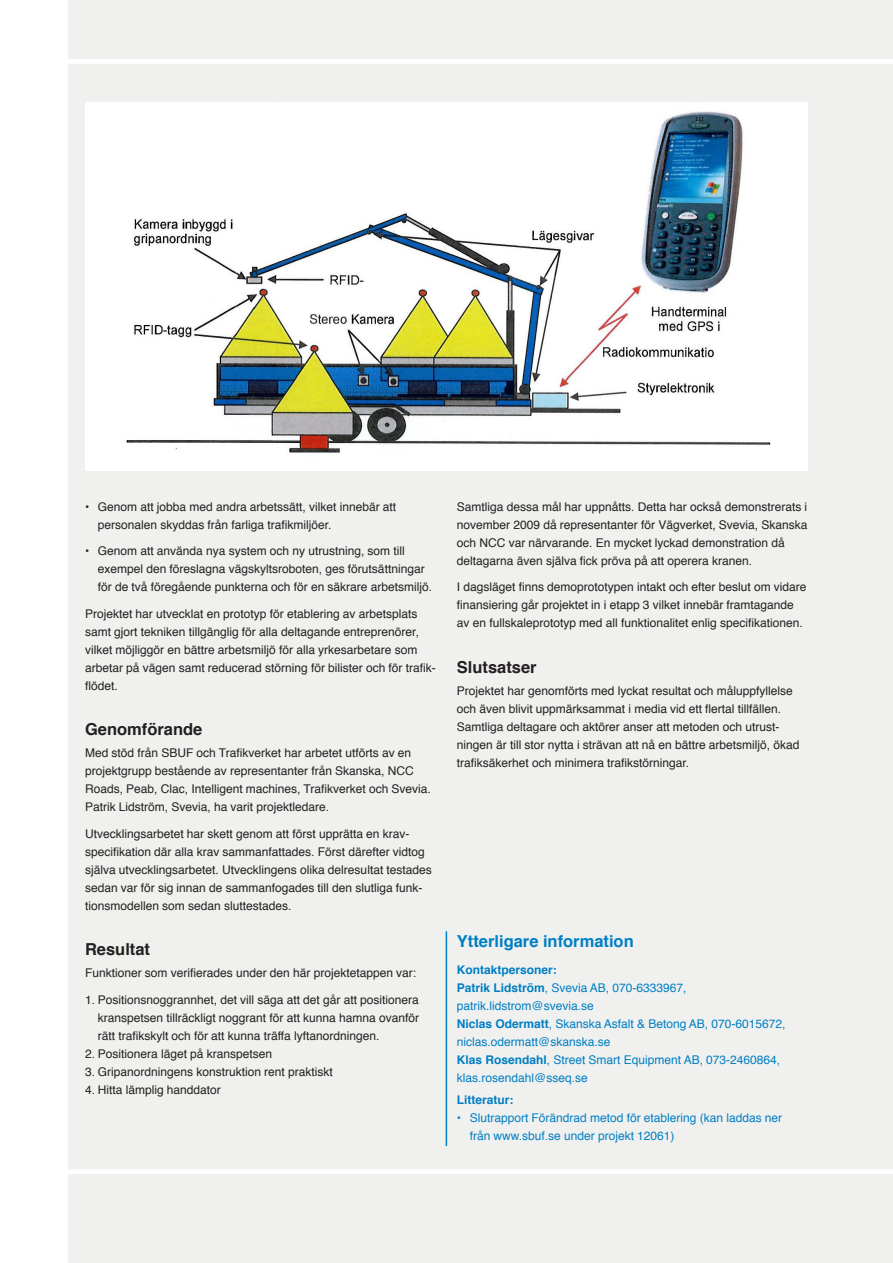
<style>
.page{position:relative;width:893px;height:1263px;background:#fff}
.page>*{position:absolute;margin:0;border:0;box-sizing:border-box;transform-origin:0 0}
.Mellanrubbe{font:700 16.5px "Helvetica";color:#231f20}
.Mellanrubbe-2{font:700 16.5px "Helvetica";color:#007ec5}
.Brödtext{font:12px/18px "Helvetica";color:#231f20}
.Kontakt_o_Litteratur{font:12px/18px "Helvetica";color:#007ec5}
.Kontakt_o_Litteratur-2{font:700 12px "Helvetica";color:#007ec5}
.s1{font-weight:700}
</style>
<div class="page">
<div style="left:68px;top:0;width:825px;height:1263px;background:#f0f1ee"></div>
<div style="left:66px;top:1169px;width:827px;height:5px;background:#fff"></div>
<div style="left:64px;top:59px;width:829px;height:5px;background:#fff"></div>
<div style="left:85px;top:102px;width:723px;height:369px;background:#fff"></div>
<img style="left:126px;top:111px;width:644px;height:342px">
<hr style="left:446px;top:931px;width:1px;height:215px;background:#007ec5">
<p class="Brödtext" style="left:98px;top:498px;width:300px;text-indent:-13px">• Genom att jobba med andra arbetssätt, vilket innebär att personalen skyddas från farliga trafikmiljöer.</p>
<p class="Brödtext" style="left:98px;top:542px;width:336px;text-indent:-13px">• Genom att använda nya system och ny utrustning, som till exempel den föreslagna vägskyltsroboten, ges förutsättningar för de två föregående punkterna och för en säkrare arbetsmiljö.</p>
<p class="Brödtext" style="left:85px;top:605px;width:352px">Projektet har utvecklat en prototyp för etablering av arbetsplats samt gjort tekniken tillgänglig för alla deltagande entreprenörer, vilket möjliggör en bättre arbetsmiljö för alla yrkesarbetare som arbetar på vägen samt reducerad störning för bilister och för trafik&shy;flödet.</p>
<p class="Mellanrubbe" style="left:85px;top:716px;width:119px">Genomförande</p>
<p class="Brödtext" style="left:85px;top:744px;width:347px">Med stöd från SBUF och Trafikverket har arbetet utförts av en projektgrupp bestående av representanter från Skanska, NCC Roads, Peab, Clac, Intelligent machines, Trafikverket och Svevia.<br>Patrik Lidström, Svevia, ha varit projektledare.</p>
<p class="Brödtext" style="left:85px;top:825px;width:348px">Utvecklingsarbetet har skett genom att först upprätta en krav&shy;specifikation där alla krav sammanfattades. Först därefter vidtog själva utvecklingsarbetet. Utvecklingens olika delresultat testades sedan var för sig innan de sammanfogades till den slutliga funk&shy;tionsmodellen som sedan sluttestades.</p>
<p class="Mellanrubbe" style="left:85px;top:936px;width:67px">Resultat</p>
<p class="Brödtext" style="left:85px;top:965px;width:333px">Funktioner som verifierades under den här projektetappen var:</p>
<p class="Brödtext" style="left:98px;top:991px;width:323px;text-align:justify;text-indent:-13px">1. Positionsnoggrannhet, det vill säga att det går att positionera kranspetsen tillräckligt noggrant för att kunna hamna ovanför rätt trafikskylt och för att kunna träffa lyftanordningen.</p>
<p class="Brödtext" style="left:85px;top:1045px;width:189px">2. Positionera läget på kranspetsen</p>
<p class="Brödtext" style="left:85px;top:1063px;width:249px">3. Gripanordningens konstruktion rent praktiskt</p>
<p class="Brödtext" style="left:85px;top:1081px;width:137px">4. Hitta lämplig handdator</p>
<p class="Brödtext" style="left:457px;top:498px;width:352px">Samtliga dessa mål har uppnåtts. Detta har också demonstrerats i november 2009 då representanter för Vägverket, Svevia, Skanska och NCC var närvarande. En mycket lyckad demonstration då deltagarna även själva fick pröva på att operera kranen.</p>
<p class="Brödtext" style="left:457px;top:578px;width:351px">I dagsläget finns demoprototypen intakt och efter beslut om vidare finansiering går projektet in i etapp 3 vilket innebär framtagande av en fullskaleprototyp med all funktionalitet enlig specifikationen.</p>
<p class="Mellanrubbe" style="left:457px;top:653px;width:81px">Slutsatser</p>
<p class="Brödtext" style="left:457px;top:682px;width:344px">Projektet har genomförts med lyckat resultat och måluppfyllelse och även blivit uppmärksammat i media vid ett flertal tillfällen.<br>Samtliga deltagare och aktörer anser att metoden och utrust&shy;ningen är till stor nytta i strävan att nå en bättre arbetsmiljö, ökad trafiksäkerhet och minimera trafikstörningar.</p>
<p class="Mellanrubbe-2" style="left:457px;top:928px;width:178px">Ytterligare information</p>
<p class="Kontakt_o_Litteratur-2" style="left:457px;top:960px;width:102px">Kontaktpersoner:</p>
<p class="Kontakt_o_Litteratur" style="left:457px;top:979px;width:231px"><span class="s1">Patrik Lidström</span>, Svevia AB, 070-6333967, patrik.lidstrom@svevia.se</p>
<p class="Kontakt_o_Litteratur" style="left:457px;top:1015px;width:330px"><span class="s1">Niclas Odermatt</span>, Skanska Asfalt &amp; Betong AB, 070-6015672, niclas.odermatt@skanska.se</p>
<p class="Kontakt_o_Litteratur" style="left:457px;top:1051px;width:325px"><span class="s1">Klas Rosendahl</span>, Street Smart Equipment AB, 073-2460864, klas.rosendahl@sseq.se</p>
<p class="Kontakt_o_Litteratur-2" style="left:457px;top:1090px;width:58px">Litteratur:</p>
<p class="Kontakt_o_Litteratur" style="left:470px;top:1109px;width:314px;text-indent:-13px">• Slutrapport Förändrad metod för etablering (kan laddas ner från www.sbuf.se under projekt 12061)</p>
</div>
